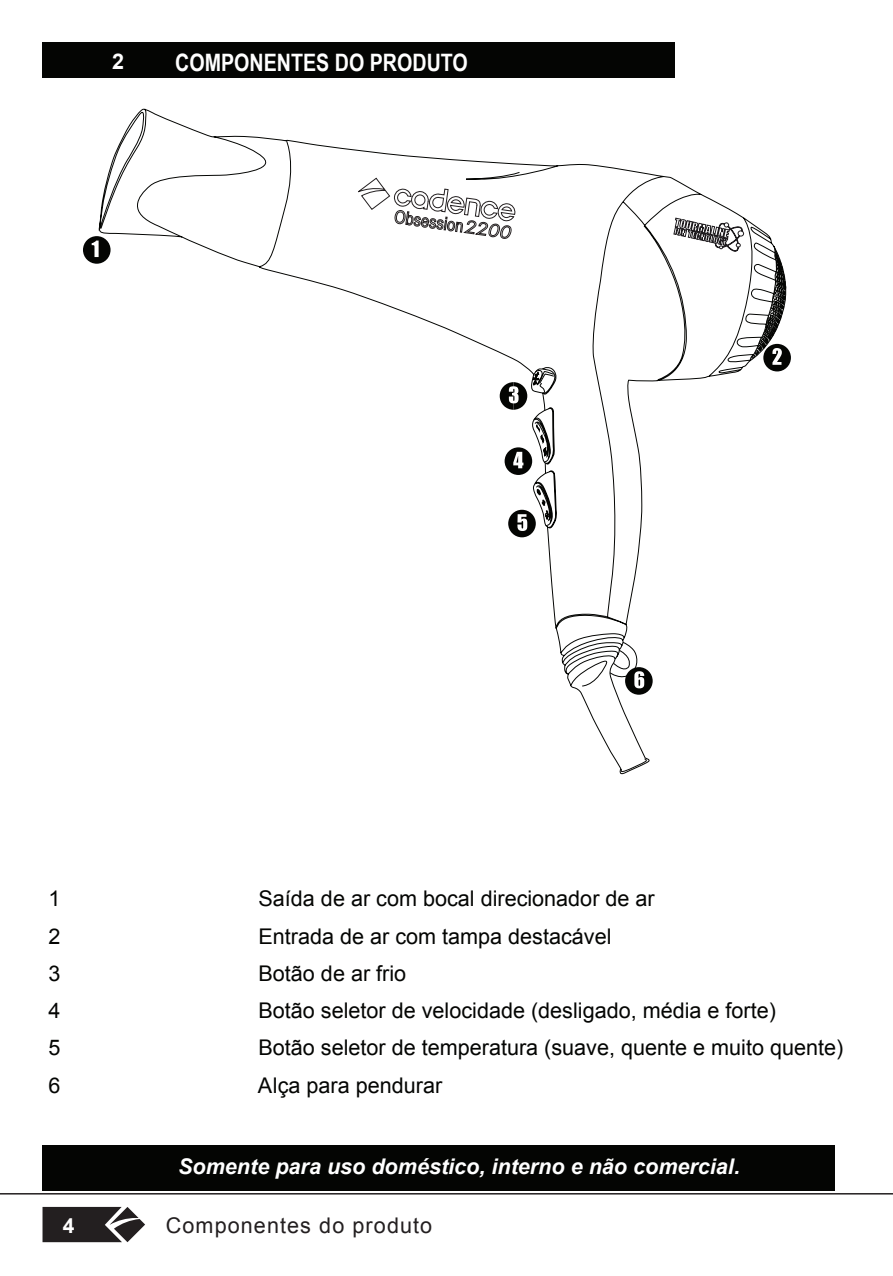
<style>
.page{position:relative;width:893px;height:1276px;background:#fff}
.page>*{position:absolute;margin:0;border:0;box-sizing:border-box;transform-origin:0 0}
.t1{font:700 24px "Arial Narrow";color:#fff}
.t2{font:21.6px "Arial";color:#040503}
.t3{font:italic 700 21.6px "Arial";color:#fff}
.t4{font:21.6px "Arial";letter-spacing:.05em;color:#231f20}
.t5{font:700 21.6px "Arial";color:#fff}
.t6{font:700 21px "Arial";color:#fff}
</style>
<div class="page">
<svg style="left:43px;top:1206px;width:102px;height:36px;background:#4b4849"></svg>
<hr style="left:0;top:1193px;width:893px;height:1px;background:#231f20">
<div style="left:43px;top:43px;width:631px;height:35px;background:#040503"></div>
<div style="left:43px;top:1145px;width:791px;height:46px;background:#040503"></div>
<div style="left:83px;top:236px;width:28px;height:28px;background:#040503;border-radius:50%"></div>
<svg style="left:92px;top:240px;width:6px;height:17px"></svg>
<svg style="left:98px;top:108px;width:692px;height:667px"></svg>
<svg style="left:500px;top:358px;width:57px;height:188px"></svg>
<svg style="left:609px;top:641px;width:39px;height:132px"></svg>
<svg style="left:673px;top:216px;width:113px;height:149px"></svg>
<svg style="left:358px;top:177px;width:157px;height:66px"></svg>
<p class="t5" style="left:112px;top:48px;width:14px">2</p>
<p class="t1" style="left:175px;top:45px;width:294px">COMPONENTES DO PRODUTO</p>
<p class="t2" style="left:49px;top:884px;width:14px">1</p>
<p class="t2" style="left:259px;top:884px;width:398px">Saída de ar com bocal direcionador de ar</p>
<p class="t2" style="left:49px;top:922px;width:14px">2</p>
<p class="t2" style="left:259px;top:922px;width:355px">Entrada de ar com tampa destacável</p>
<p class="t2" style="left:49px;top:959px;width:14px">3</p>
<p class="t2" style="left:259px;top:959px;width:149px">Botão de ar frio</p>
<p class="t2" style="left:49px;top:996px;width:14px">4</p>
<p class="t2" style="left:259px;top:996px;width:519px">Botão seletor de velocidade (desligado, média e forte)</p>
<p class="t2" style="left:49px;top:1033px;width:14px">5</p>
<p class="t2" style="left:259px;top:1033px;width:586px">Botão seletor de temperatura (suave, quente e muito quente)</p>
<p class="t2" style="left:49px;top:1071px;width:14px">6</p>
<p class="t2" style="left:258px;top:1071px;width:186px">Alça para pendurar</p>
<p class="t6" style="left:63px;top:1212px;width:13px">4</p>
<p class="t3" style="left:178px;top:1152px;width:563px">Somente para uso doméstico, interno e não comercial.</p>
<p class="t4" style="left:166px;top:1211px;width:268px">Componentes do produto</p>
</div>
